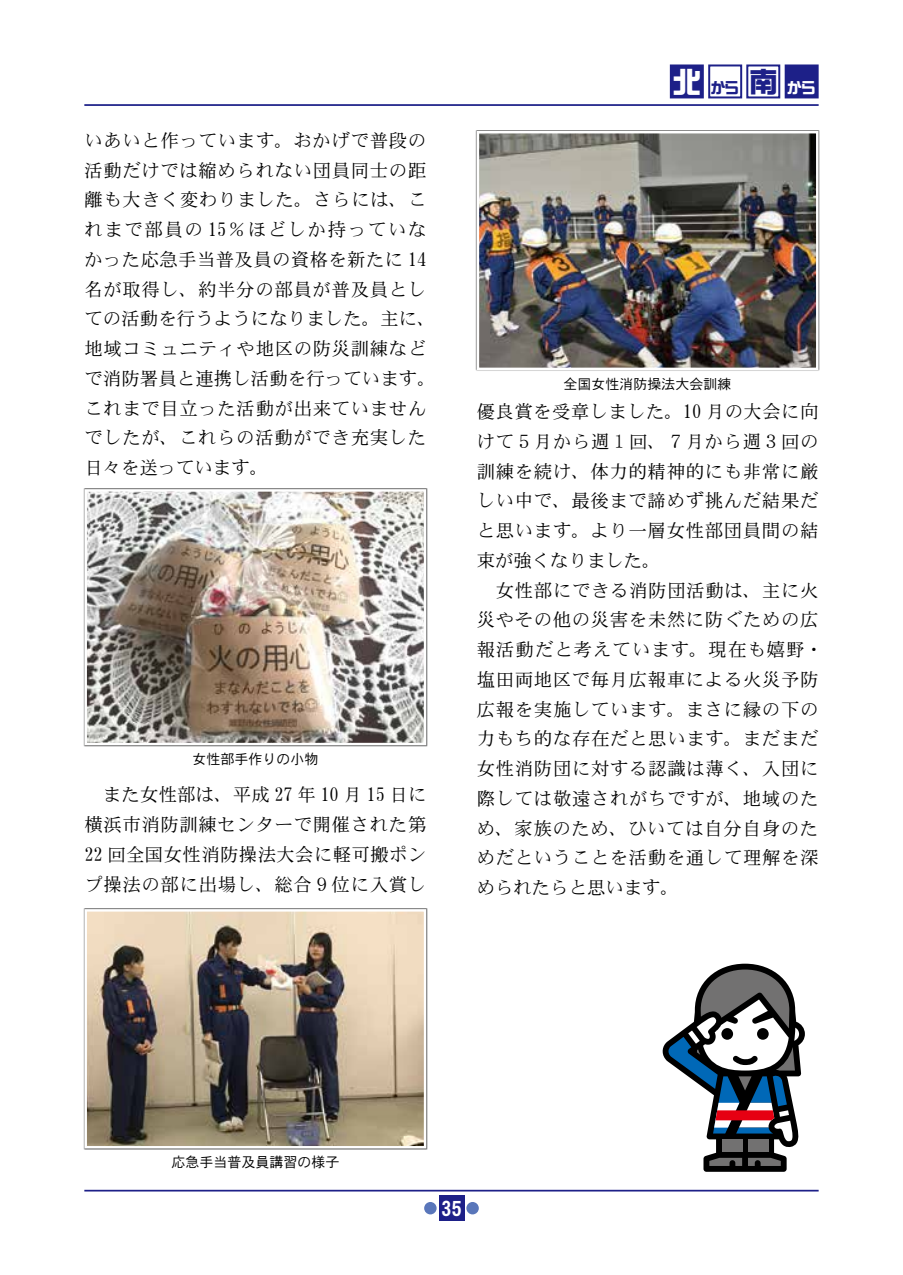
<style>
.page{position:relative;width:903px;height:1275px;background:#fff}
.page>*{position:absolute;margin:0;border:0;box-sizing:border-box;transform-origin:0 0}
.t1{font:21px "DFHS Gothic W7 WIN RKSJ H";color:#fff}
.t2{font:18.38px/29.8px "DFHS Mincho W3 WIN RKSJ H";letter-spacing:.035em;color:#000}
.t3{font:15.05px "DF So Gei W9 WING RKSJ H";color:#1d2088}
.t4{font:14px "DFHS Gothic W3 WIN RKSJ H";color:#000}
.s1{font-size:28.7px;color:#fff}
.s2{font-size:28.7px}
.s3{color:#fff}
</style>
<div class="page">
<hr style="left:84px;top:1190px;width:735px;height:1px;background:#1d2088">
<div style="left:439px;top:1196px;width:25px;height:25px;background:#1d2088"></div>
<div style="left:466px;top:1202px;width:13px;height:12px;background:#5976ba;border-radius:50%"></div>
<div style="left:424px;top:1202px;width:13px;height:12px;background:#5976ba;border-radius:50%"></div>
<hr style="left:84px;top:104px;width:735px;height:2px;background:#1d2088">
<div style="left:670px;top:64px;width:34px;height:34px;background:#1d2088;border:2px solid #1d2088"></div>
<div style="left:708px;top:64px;width:34px;height:34px;background:#fff;border:2px solid #1d2088"></div>
<div style="left:746px;top:64px;width:34px;height:34px;background:#fff;border:2px solid #1d2088"></div>
<div style="left:785px;top:64px;width:34px;height:34px;background:#1d2088;border:2px solid #1d2088"></div>
<img style="left:87px;top:492px;width:336px;height:250px">
<div style="left:84px;top:489px;width:342px;height:256px;border:2px solid #fff"></div>
<img style="left:87px;top:912px;width:336px;height:233px">
<div style="left:84px;top:909px;width:342px;height:239px;border:2px solid #fff"></div>
<img style="left:480px;top:134px;width:335px;height:233px">
<div style="left:477px;top:131px;width:341px;height:239px;border:2px solid #fff"></div>
<svg style="left:662px;top:964px;width:143px;height:208px"></svg>
<p class="t2" style="left:84px;top:126px;width:353px">いあいと作っています。おかげで普段の活動だけでは縮められない団員同士の距離も大きく変わりました。さらには、これまで部員の 15％ほどしか持っていなかった応急手当普及員の資格を新たに 14名が取得し、約半分の部員が普及員としての活動を行うようになりました。主に、地域コミュニティや地区の防災訓練などで消防署員と連携し活動を行っています。これまで目立った活動が出来ていませんでしたが、これらの活動ができ充実した日々を送っています。</p>
<p class="t4" style="left:192px;top:752px;width:127px">女性部手作りの小物</p>
<p class="t2" style="left:84px;top:780px;width:344px;text-align:justify">　また女性部は、平成 27 年 10 月 15 日に横浜市消防訓練センターで開催された第22 回全国女性消防操法大会に軽可搬ポンプ操法の部に出場し、総合９位に入賞し</p>
<p class="t3" style="left:672px;top:80px;width:144px"><span class="s1">北</span>から<span class="s2">南</span><span class="s3">から</span></p>
<p class="t4" style="left:563px;top:377px;width:169px">全国女性消防操法大会訓練</p>
<p class="t2" style="left:477px;top:397px;width:348px">優良賞を受章しました。10 月の大会に向けて５月から週１回、７月から週３回の訓練を続け、体力的精神的にも非常に厳しい中で、最後まで諦めず挑んだ結果だと思います。より一層女性部団員間の結束が強くなりました。<br>　女性部にできる消防団活動は、主に火災やその他の災害を未然に防ぐための広報活動だと考えています。現在も嬉野・塩田両地区で毎月広報車による火災予防広報を実施しています。まさに縁の下の力もち的な存在だと思います。まだまだ女性消防団に対する認識は薄く、入団に際しては敬遠されがちですが、地域のため、家族のため、ひいては自分自身のためだということを活動を通して理解を深められたらと思います。</p>
<p class="t4" style="left:171px;top:1155px;width:169px">応急手当普及員講習の様子</p>
<p class="t1" style="left:441px;top:1198px;width:23px">35</p>
</div>
